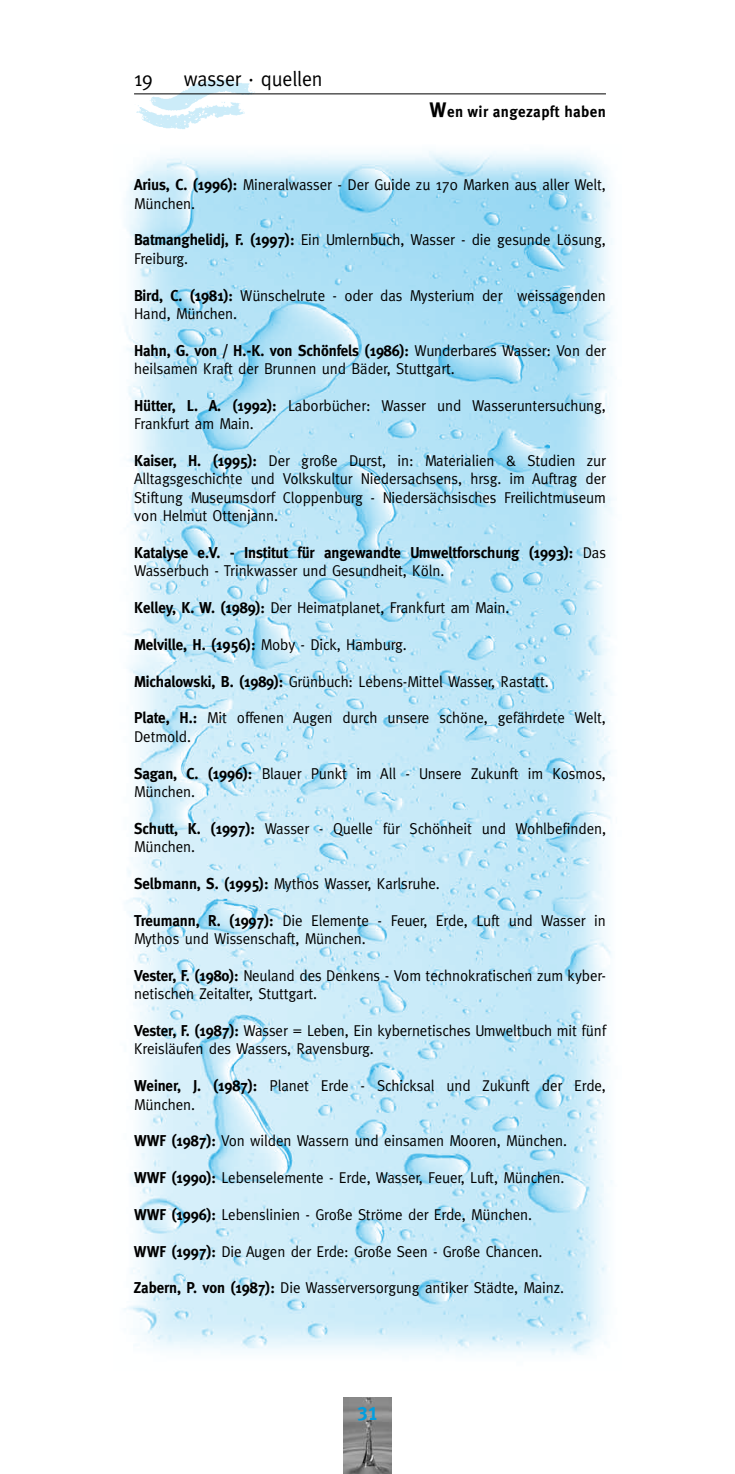
<style>
.page{position:relative;width:735px;height:1474px;background:#fff}
.page>*{position:absolute;margin:0;border:0;box-sizing:border-box;transform-origin:0 0}
.t1{font:21px "Meta";letter-spacing:-.005em;color:#000;scale:.95 1}
.t2{font:19.25px "Meta Plus Bold Caps";color:#009ee0}
.t3{font:15.75px/18.4px "Meta";letter-spacing:-.005em;color:#000;scale:.95 1}
.t4{font:700 15.75px/18.4px "Meta";letter-spacing:-.005em;color:#000;scale:.95 1}
.t5{font:700 15.75px "Meta Plus";letter-spacing:.025em;color:#000;scale:.95 1}
.s1{font-size:21px}
.s2{font-weight:700}
.s3{font-weight:400}
</style>
<div class="page">
<img style="left:124px;top:151px;width:490px;height:1204px">
<img style="left:134px;top:80px;width:121px;height:49px">
<img style="left:343px;top:1397px;width:48px;height:76px">
<hr style="left:134px;top:93px;width:471px;height:1px;background:#000">
<h1 class="t1" style="left:134px;top:67px;width:21px">19</h1>
<h1 class="t1" style="left:184px;top:67px;width:148px">wasser · quellen</h1>
<p class="t5" style="left:429px;top:102px;width:187px"><span class="s1">W</span>en wir angezapft haben</p>
<p class="t3" style="left:134px;top:175px;width:498px"><span class="s2">Arius, C. (1996):</span> Mineralwasser - Der Guide zu 170 Marken aus aller Welt,<br>München.</p>
<p class="t3" style="left:134px;top:231px;width:498px"><span class="s2">Batmanghelidj, F. (1997):</span> Ein Umlernbuch, Wasser - die gesunde Lösung,<br>Freiburg.</p>
<p class="t3" style="left:134px;top:286px;width:498px"><span class="s2">Bird, C. (1981):</span> Wünschelrute - oder das Mysterium der weissagenden<br>Hand, München.</p>
<p class="t3" style="left:134px;top:341px;width:498px"><span class="s2">Hahn, G. von / H.-K. von Schönfels (1986):</span> Wunderbares Wasser: Von der heilsamen Kraft der Brunnen und Bäder, Stuttgart.</p>
<p class="t3" style="left:134px;top:396px;width:498px"><span class="s2">Hütter, L. A. (1992):</span> Laborbücher: Wasser und Wasseruntersuchung,<br>Frankfurt am Main.</p>
<p class="t3" style="left:134px;top:451px;width:498px;text-align:justify"><span class="s2">Kaiser, H. (1995):</span> Der große Durst, in: Materialien &amp; Studien zur Alltagsgeschichte und Volkskultur Niedersachsens, hrsg. im Auftrag der Stiftung Museumsdorf Cloppenburg - Niedersächsisches Freilichtmuseum von Helmut Ottenjann.</p>
<p class="t4" style="left:134px;top:543px;width:498px">Katalyse e.V. - Institut für angewandte Umweltforschung (1993): <span class="s3">Das<br>Wasserbuch - Trinkwasser und Gesundheit, Köln.</span></p>
<p class="t3" style="left:134px;top:598px;width:396px"><span class="s2">Kelley, K. W. (1989):</span> Der Heimatplanet, Frankfurt am Main.</p>
<p class="t4" style="left:134px;top:635px;width:288px">Melville, H. (1956): <span class="s3">Moby - Dick, Hamburg.</span></p>
<p class="t3" style="left:134px;top:672px;width:438px"><span class="s2">Michalowski, B. (1989):</span> Grünbuch: Lebens-Mittel Wasser, Rastatt.</p>
<p class="t3" style="left:134px;top:708px;width:498px"><span class="s2">Plate, H.:</span> Mit offenen Augen durch unsere schöne, gefährdete Welt,<br>Detmold.</p>
<p class="t3" style="left:134px;top:763px;width:498px"><span class="s2">Sagan, C. (1996):</span> Blauer Punkt im All - Unsere Zukunft im Kosmos,<br>München.</p>
<p class="t3" style="left:134px;top:819px;width:498px"><span class="s2">Schutt, K. (1997):</span> Wasser - Quelle für Schönheit und Wohlbefinden,<br>München.</p>
<p class="t3" style="left:134px;top:874px;width:323px"><span class="s2">Selbmann, S. (1995):</span> Mythos Wasser, Karlsruhe.</p>
<p class="t3" style="left:134px;top:910px;width:498px"><span class="s2">Treumann, R. (1997):</span> Die Elemente - Feuer, Erde, Luft und Wasser in<br>Mythos und Wissenschaft, München.</p>
<p class="t3" style="left:134px;top:966px;width:498px"><span class="s2">Vester, F. (1980):</span> Neuland des Denkens - Vom technokratischen zum kyber&shy;netischen Zeitalter, Stuttgart.</p>
<p class="t3" style="left:134px;top:1021px;width:498px"><span class="s2">Vester, F. (1987):</span> Wasser = Leben, Ein kybernetisches Umweltbuch mit fünf<br>Kreisläufen des Wassers, Ravensburg.</p>
<p class="t3" style="left:134px;top:1076px;width:498px"><span class="s2">Weiner, J. (1987):</span> Planet Erde - Schicksal und Zukunft der Erde,<br>München.</p>
<p class="t3" style="left:134px;top:1131px;width:457px"><span class="s2">WWF (1987):</span> Von wilden Wassern und einsamen Mooren, München.</p>
<p class="t3" style="left:134px;top:1168px;width:454px"><span class="s2">WWF (1990):</span> Lebenselemente - Erde, Wasser, Feuer, Luft, München.</p>
<p class="t3" style="left:134px;top:1204px;width:420px"><span class="s2">WWF (1996):</span> Lebenslinien - Große Ströme der Erde, München.</p>
<p class="t3" style="left:134px;top:1241px;width:431px"><span class="s2">WWF (1997):</span> Die Augen der Erde: Große Seen - Große Chancen.</p>
<p class="t3" style="left:134px;top:1278px;width:454px"><span class="s2">Zabern, P. von (1987):</span> Die Wasserversorgung antiker Städte, Mainz.</p>
<p class="t2" style="left:357px;top:1402px;width:22px">31</p>
</div>
